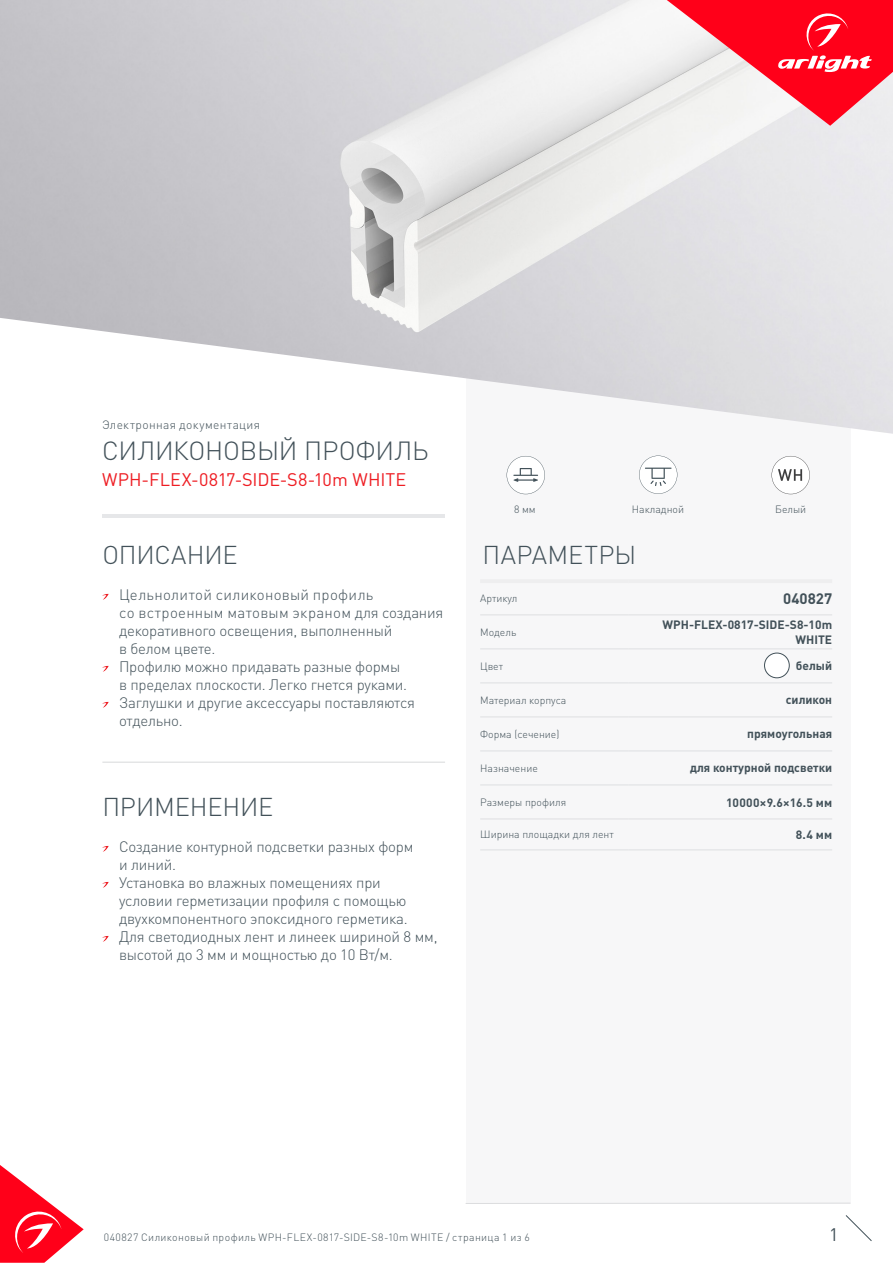
<style>
.page{position:relative;width:893px;height:1263px;background:#fff}
.page>*{position:absolute;margin:0;border:0;box-sizing:border-box;transform-origin:0 0}
.t1{font:300 25.95px "DIN Pro";letter-spacing:-.01em;color:#425159}
.t2{font:300 25.5px "DIN Pro";letter-spacing:-.005em;color:#425159}
.t3{font:300 25.5px "DIN Pro";letter-spacing:.015em;color:#425159}
.t4{font:18px "DIN Pro";letter-spacing:.005em;color:#ee1d23}
.t5{font:18px "DIN Pro";color:#425159}
.t6{font:300 15px/18px "DIN Pro";letter-spacing:-.015em;color:#425159}
.t7{font:300 15px/18px "DIN Pro";letter-spacing:.01em;color:#425159}
.t8{font:700 15px "DIN Pro";color:#425159}
.t9{font:700 12px/14.4px "DIN Pro";color:#425159;text-align:right}
.t10{font:300 12px "DIN Pro";letter-spacing:.03em;color:#425159}
.t11{font:700 12px "DIN Pro";letter-spacing:.025em;color:#425159}
.t12{font:300 10.5px "DIN Pro";color:#425159}
.t13{font:300 10.5px "DIN Pro";letter-spacing:.035em;color:#425159}
</style>
<div class="page">
<svg style="left:0;top:1165px;width:84px;height:98px"></svg>
<svg style="left:845px;top:1215px;width:27px;height:26px"></svg>
<div style="left:466px;top:257px;width:384px;height:946px;background:#f7f7f8"></div>
<img style="left:0;top:0;width:893px;height:434px">
<hr style="left:480px;top:579px;width:148px;height:4px;background:#eeeeef">
<hr style="left:628px;top:579px;width:204px;height:4px;background:#eeeeef">
<hr style="left:480px;top:614px;width:148px;height:1px;background:#e6e7e9">
<hr style="left:628px;top:614px;width:204px;height:1px;background:#e6e7e9">
<hr style="left:480px;top:648px;width:148px;height:2px;background:#e6e7e9">
<hr style="left:628px;top:648px;width:204px;height:2px;background:#e6e7e9">
<hr style="left:480px;top:682px;width:148px;height:2px;background:#e6e7e9">
<hr style="left:628px;top:682px;width:204px;height:2px;background:#e6e7e9">
<hr style="left:480px;top:716px;width:148px;height:2px;background:#e6e7e9">
<hr style="left:628px;top:716px;width:204px;height:2px;background:#e6e7e9">
<hr style="left:480px;top:750px;width:148px;height:2px;background:#e6e7e9">
<hr style="left:628px;top:750px;width:204px;height:2px;background:#e6e7e9">
<hr style="left:480px;top:784px;width:148px;height:2px;background:#e6e7e9">
<hr style="left:628px;top:784px;width:204px;height:2px;background:#e6e7e9">
<hr style="left:480px;top:818px;width:148px;height:2px;background:#e6e7e9">
<hr style="left:628px;top:818px;width:204px;height:2px;background:#e6e7e9">
<hr style="left:480px;top:849px;width:148px;height:2px;background:#e6e7e9">
<hr style="left:628px;top:849px;width:204px;height:2px;background:#e6e7e9">
<hr style="left:466px;top:1203px;width:384px;height:1px;background:#dcdddf">
<svg style="left:667px;top:0;width:226px;height:126px"></svg>
<svg style="left:507px;top:456px;width:38px;height:38px"></svg>
<svg style="left:639px;top:456px;width:38px;height:38px"></svg>
<hr style="left:102px;top:515px;width:342px;height:3px;background:#e6e7e9">
<svg style="left:772px;top:456px;width:38px;height:38px"></svg>
<div style="left:764px;top:653px;width:25px;height:25px;background:#fff;border-radius:50%"></div>
<div style="left:764px;top:653px;width:26px;height:25px;border:1px solid #425159;border-radius:50%"></div>
<svg style="left:102px;top:846px;width:7px;height:6px"></svg>
<svg style="left:102px;top:882px;width:7px;height:6px"></svg>
<svg style="left:102px;top:936px;width:7px;height:6px"></svg>
<hr style="left:102px;top:762px;width:343px;height:1px;background:#dcdddf">
<svg style="left:102px;top:594px;width:7px;height:6px"></svg>
<svg style="left:102px;top:666px;width:7px;height:6px"></svg>
<svg style="left:102px;top:702px;width:7px;height:6px"></svg>
<p class="t10" style="left:102px;top:417px;width:160px">Электронная документация</p>
<p class="t1" style="left:102px;top:433px;width:328px">СИЛИКОНОВЫЙ ПРОФИЛЬ</p>
<p class="t4" style="left:102px;top:467px;width:306px">WPH-FLEX-0817-SIDE-S8-10m WHITE</p>
<p class="t2" style="left:102px;top:537px;width:137px">ОПИСАНИЕ</p>
<p class="t7" style="left:119px;top:584px;width:326px">Цельнолитой силиконовый профиль<br>со встроенным матовым экраном для создания декоративного освещения, выполненный<br>в белом цвете.</p>
<p class="t6" style="left:119px;top:656px;width:290px">Профилю можно придавать разные формы в пределах плоскости. Легко гнется руками.</p>
<p class="t6" style="left:119px;top:692px;width:298px">Заглушки и другие аксессуары поставляются отдельно.</p>
<p class="t2" style="left:102px;top:789px;width:172px">ПРИМЕНЕНИЕ</p>
<p class="t6" style="left:119px;top:836px;width:296px">Создание контурной подсветки разных форм и линий.</p>
<p class="t6" style="left:119px;top:872px;width:290px">Установка во влажных помещениях при условии герметизации профиля с помощью двухкомпонентного эпоксидного герметика.</p>
<p class="t6" style="left:119px;top:926px;width:320px">Для светодиодных лент и линеек шириной 8 мм, высотой до 3 мм и мощностью до 10 Вт/м.</p>
<p class="t12" style="left:514px;top:502px;width:23px">8 мм</p>
<p class="t12" style="left:632px;top:502px;width:54px">Накладной</p>
<p class="t12" style="left:775px;top:502px;width:33px">Белый</p>
<p class="t3" style="left:483px;top:537px;width:155px">ПАРАМЕТРЫ</p>
<p class="t12" style="left:480px;top:591px;width:39px">Артикул</p>
<p class="t8" style="left:783px;top:588px;width:50px">040827</p>
<p class="t12" style="left:480px;top:625px;width:38px">Модель</p>
<p class="t9" style="left:663px;top:617px;width:171px">WPH-FLEX-0817-SIDE-S8-10m<br>WHITE</p>
<p class="t12" style="left:480px;top:659px;width:24px">Цвет</p>
<p class="t9" style="left:796px;top:658px;width:38px">белый</p>
<p class="t12" style="left:480px;top:693px;width:88px">Материал корпуса</p>
<p class="t9" style="left:786px;top:692px;width:48px">силикон</p>
<p class="t12" style="left:480px;top:727px;width:81px">Форма (сечение)</p>
<p class="t9" style="left:747px;top:726px;width:86px">прямоугольная</p>
<p class="t12" style="left:480px;top:761px;width:59px">Назначение</p>
<p class="t9" style="left:690px;top:760px;width:144px">для контурной подсветки</p>
<p class="t12" style="left:480px;top:795px;width:87px">Размеры профиля</p>
<p class="t11" style="left:726px;top:794px;width:108px">10000×9.6×16.5 мм</p>
<p class="t12" style="left:480px;top:827px;width:135px">Ширина площадки для лент</p>
<p class="t9" style="left:796px;top:827px;width:38px">8.4 мм</p>
<p class="t13" style="left:104px;top:1230px;width:428px">040827 Силиконовый профиль WPH-FLEX-0817-SIDE-S8-10m WHITE / страница 1 из 6</p>
<p class="t5" style="left:829px;top:1222px;width:11px">1</p>
</div>
